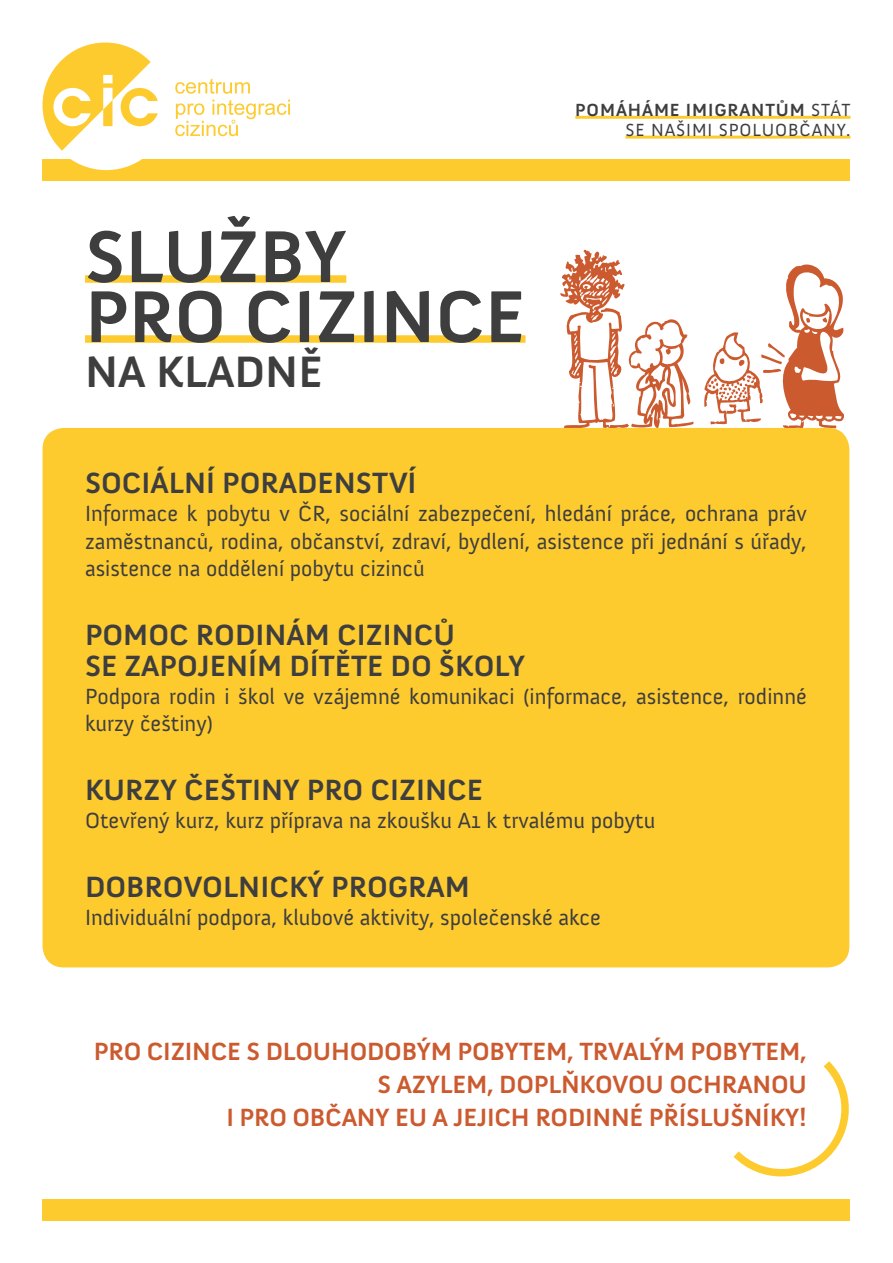
<style>
.page{position:relative;width:893px;height:1263px;background:#fff}
.page>*{position:absolute;margin:0;border:0;box-sizing:border-box;transform-origin:0 0}
.t1{font:700 75px/60px "Anivers";color:#3e3e3f}
.t2{font:700 45px "Anivers";color:#3e3e3f}
.t3{font:700 30px/30.8px "Anivers";color:#3e3e3f}
.t4{font:700 25.5px/33px "Anivers";letter-spacing:-.01em;color:#cc5a2f;text-align:right}
.t5{font:22.5px/27.8px "Anivers";color:#3e3e3f;text-align:justify}
.t6{font:18px/19.8px "Anivers";letter-spacing:.05em;color:#3e3e3f;text-align:right}
.s1{font-weight:700}
</style>
<div class="page">
<div style="left:43px;top:159px;width:807px;height:22px;background:#fecb2f"></div>
<div style="left:43px;top:43px;width:127px;height:127px;background:#fff;border-radius:50%"></div>
<svg style="left:43px;top:43px;width:115px;height:108px"></svg>
<svg style="left:175px;top:79px;width:115px;height:57px"></svg>
<hr style="left:575px;top:116px;width:275px;height:3px;background:#fecb2f">
<hr style="left:625px;top:136px;width:225px;height:3px;background:#fecb2f">
<div style="left:85px;top:275px;width:261px;height:8px;background:#fecb2f"></div>
<div style="left:85px;top:335px;width:441px;height:8px;background:#fecb2f"></div>
<svg style="left:560px;top:250px;width:133px;height:178px"></svg>
<svg style="left:704px;top:264px;width:140px;height:167px"></svg>
<div style="left:43px;top:428px;width:806px;height:539px;background:#fecb2f;border-radius:21px"></div>
<svg style="left:733px;top:1061px;width:116px;height:116px"></svg>
<div style="left:43px;top:1199px;width:807px;height:21px;background:#fecb2f"></div>
<h1 class="t1" style="left:85px;top:228px;width:442px">SLUŽBY<br>PRO CIZINCE</h1>
<h2 class="t2" style="left:85px;top:347px;width:239px">NA KLADNĚ</h2>
<p class="t6" style="left:575px;top:101px;width:277px"><span class="s1">POMÁHÁME IMIGRANTŮM</span> STÁT<br>SE NAŠIMI SPOLUOBČANY.</p>
<h3 class="t3" style="left:85px;top:468px;width:333px">SOCIÁLNÍ PORADENSTVÍ</h3>
<p class="t5" style="left:85px;top:500px;width:723px">Informace k pobytu v ČR, sociální zabezpečení, hledání práce, ochrana práv zaměstnanců, rodina, občanství, zdraví, bydlení, asistence při jednání s úřady, asistence na oddělení pobytu cizinců</p>
<h3 class="t3" style="left:85px;top:620px;width:441px">POMOC RODINÁM CIZINCŮ<br>SE ZAPOJENÍM DÍTĚTE DO ŠKOLY</h3>
<p class="t5" style="left:85px;top:683px;width:723px">Podpora rodin i škol ve vzájemné komunikaci (informace, asistence, rodinné kurzy češtiny)</p>
<h3 class="t3" style="left:85px;top:775px;width:400px">KURZY ČEŠTINY PRO CIZINCE</h3>
<p class="t5" style="left:85px;top:807px;width:572px">Otevřený kurz, kurz příprava na zkoušku A1 k trvalému pobytu</p>
<h3 class="t3" style="left:85px;top:872px;width:386px">DOBROVOLNICKÝ PROGRAM</h3>
<p class="t5" style="left:85px;top:904px;width:517px">Individuální podpora, klubové aktivity, společenské akce</p>
<p class="t4" style="left:94px;top:1036px;width:714px">PRO CIZINCE S DLOUHODOBÝM POBYTEM, TRVALÝM POBYTEM,<br>S AZYLEM, DOPLŇKOVOU OCHRANOU<br>I PRO OBČANY EU A JEJICH RODINNÉ PŘÍSLUŠNÍKY!</p>
</div>
